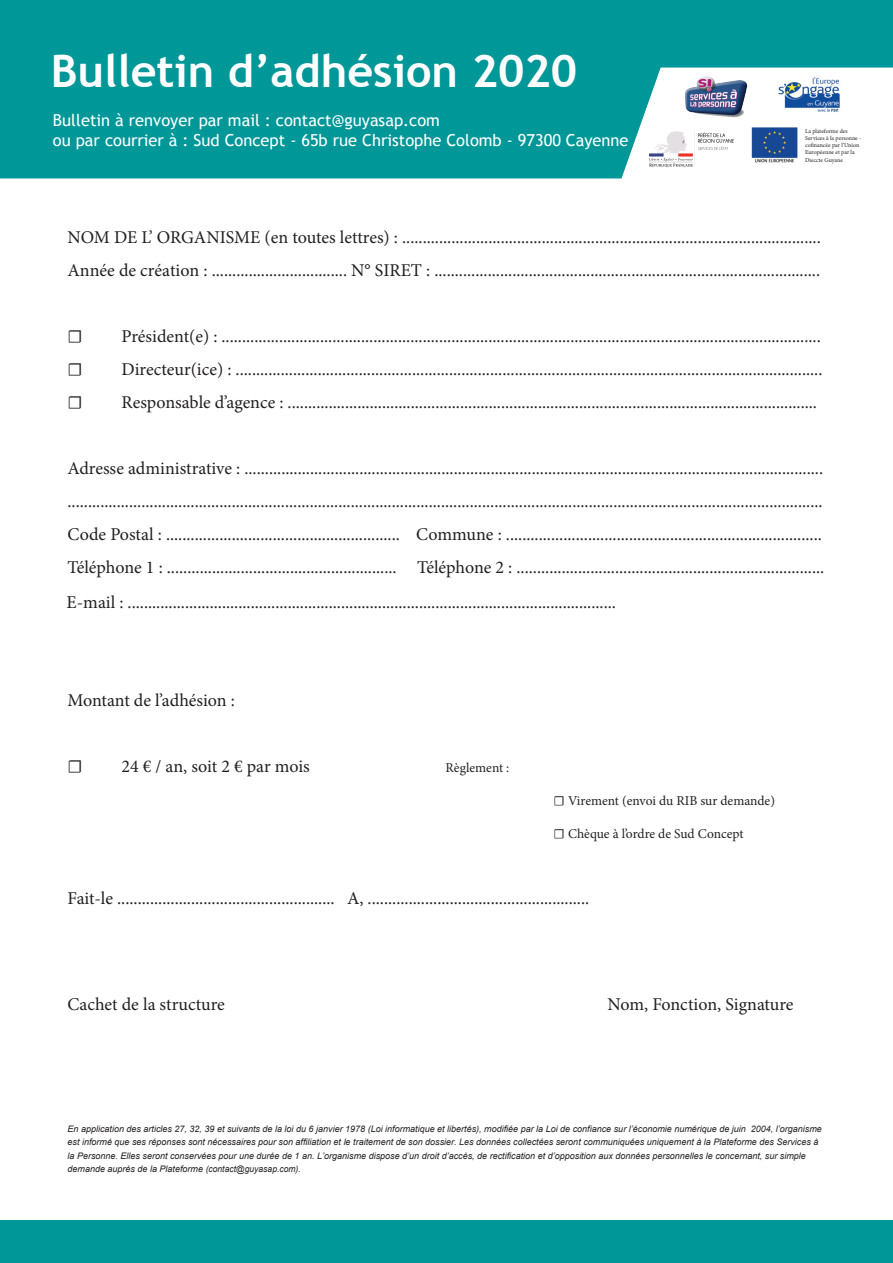
<style>
.page{position:relative;width:893px;height:1263px;background:#fff}
.page>*{position:absolute;margin:0;border:0;box-sizing:border-box;transform-origin:0 0}
.t1{font:700 45px "Trebuchet MS";color:#fff}
.t2{font:18px/33px "Minion Pro";color:#231f20}
.t3{font:16.5px/19.8px "Trebuchet MS";color:#fff}
.t4{font:13.5px "Minion Pro";color:#231f20}
.t5{font:italic 9px/13.5px "Arial";color:#231f20}
.t6{font:6px/7.2px "Minion Pro";color:#231f20}
</style>
<div class="page">
<div style="left:0;top:0;width:455px;height:178px;background:#009798"></div>
<svg style="left:455px;top:0;width:438px;height:179px"></svg>
<img style="left:775px;top:73px;width:71px;height:41px">
<img style="left:748px;top:125px;width:54px;height:39px">
<img style="left:685px;top:76px;width:65px;height:42px">
<div style="left:0;top:1220px;width:893px;height:43px;background:#009798"></div>
<img style="left:650px;top:131px;width:87px;height:37px">
<h1 class="t1" style="left:51px;top:43px;width:528px">Bulletin d’adhésion 2020</h1>
<p class="t3" style="left:53px;top:110px;width:577px">Bulletin à renvoyer par mail : contact@guyasap.com<br>ou par courrier à : Sud Concept - 65b rue Christophe Colomb - 97300 Cayenne</p>
<p class="t6" style="left:805px;top:127px;width:58px">La plateforme des<br>Services à la personne - cofinancée par l’Union<br>Européenne et par la<br>Dieccte Guyane</p>
<p class="t2" style="left:68px;top:221px;width:755px">NOM DE L’ ORGANISME (en toutes lettres) : ......................................................................................................<br>Année de création : ................................. N° SIRET : ..............................................................................................</p>
<p class="t2" style="left:68px;top:320px;width:17px">☐</p>
<p class="t2" style="left:122px;top:320px;width:701px">Président(e) : ..................................................................................................................................................</p>
<p class="t2" style="left:68px;top:353px;width:17px">☐</p>
<p class="t2" style="left:122px;top:353px;width:702px">Directeur(ice) : ...............................................................................................................................................</p>
<p class="t2" style="left:68px;top:386px;width:17px">☐</p>
<p class="t2" style="left:122px;top:386px;width:697px">Responsable d’agence : .................................................................................................................................</p>
<p class="t2" style="left:68px;top:452px;width:758px">Adresse administrative : ............................................................................................................................................. ........................................................................................................................................................................................<br>Code Postal : ......................................................... Commune : .............................................................................<br>Téléphone 1 : ........................................................ Téléphone 2 : ...........................................................................</p>
<p class="t2" style="left:67px;top:586px;width:551px">E-mail : .......................................................................................................................</p>
<p class="t2" style="left:68px;top:683px;width:169px">Montant de l’adhésion :</p>
<p class="t2" style="left:68px;top:749px;width:17px">☐</p>
<p class="t2" style="left:122px;top:749px;width:190px">24 € / an, soit 2 € par mois</p>
<p class="t4" style="left:446px;top:758px;width:65px">Règlement :</p>
<p class="t4" style="left:554px;top:791px;width:223px">☐ Virement (envoi du RIB sur demande)</p>
<p class="t4" style="left:554px;top:824px;width:191px">☐ Chèque à l’ordre de Sud Concept</p>
<p class="t2" style="left:68px;top:881px;width:523px">Fait-le ..................................................... A, ......................................................</p>
<p class="t2" style="left:68px;top:988px;width:159px">Cachet de la structure</p>
<p class="t2" style="left:608px;top:988px;width:187px">Nom, Fonction, Signature</p>
<p class="t5" style="left:68px;top:1122px;width:756px">En application des articles 27, 32, 39 et suivants de la loi du 6 janvier 1978 (Loi informatique et libertés), modifiée par la Loi de confiance sur l’économie numérique de juin 2004, l’organisme est informé que ses réponses sont nécessaires pour son affiliation et le traitement de son dossier. Les données collectées seront communiquées uniquement à la Plateforme des Services à la Personne. Elles seront conservées pour une durée de 1 an. L’organisme dispose d’un droit d’accès, de rectification et d’opposition aux données personnelles le concernant, sur simple demande auprès de la Plateforme (contact@guyasap.com).</p>
</div>
